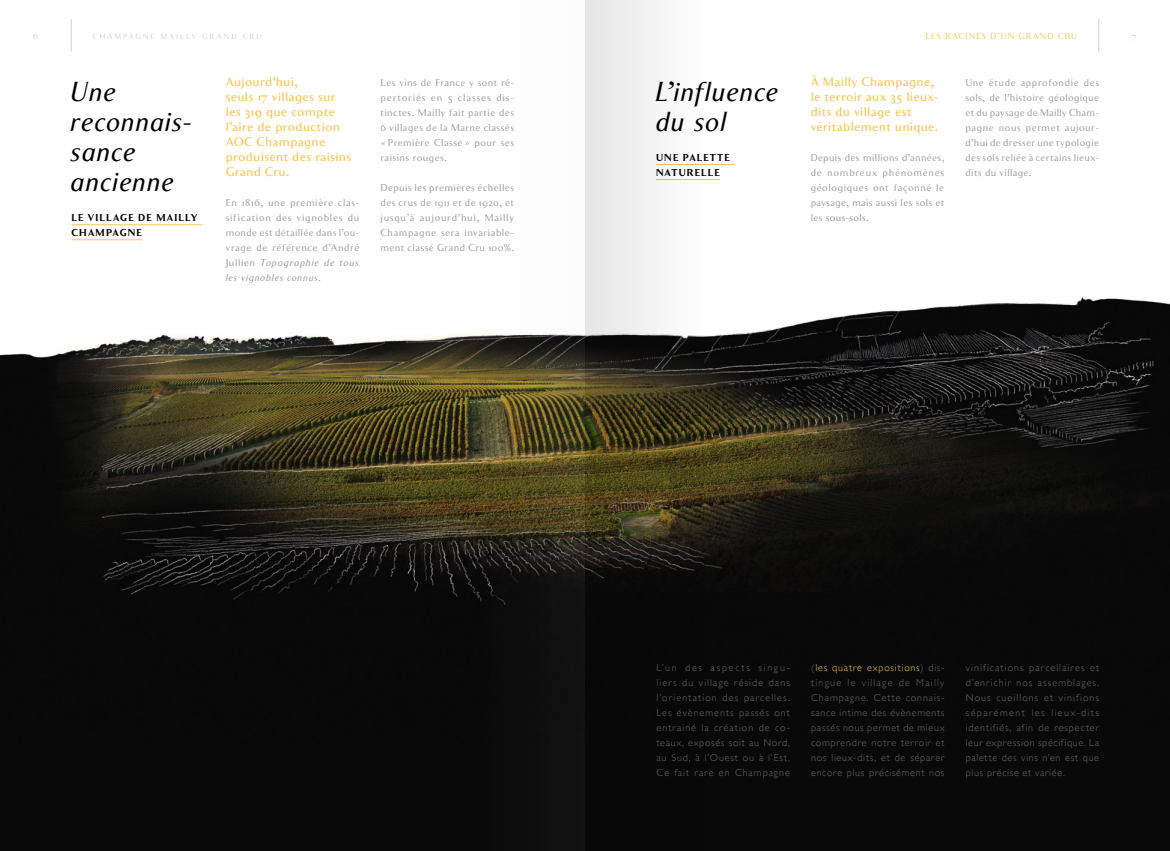
<style>
.page{position:relative;width:1170px;height:851px;background:#fff}
.page>*{position:absolute;margin:0;border:0;box-sizing:border-box;transform-origin:0 0}
.t1{font:italic 27.5px/30px "Clarice";letter-spacing:.015em;color:#000}
.t2{font:500 12.5px/15px "Clarice";letter-spacing:.02em;color:#fdc652}
.t3{font:10px/15px "Clarice";letter-spacing:.04em;color:#9d9d9c;text-align:justify}
.t4{font:300 10px/15px "Gill Sans";letter-spacing:.075em;color:#6b6b6a;text-align:justify}
.t5{font:700 10px/15px "Clarice";letter-spacing:.12em;color:#000}
.t6{font:8.75px "Clarice";letter-spacing:.115em;color:#fdc652}
.t7{font:8.75px "Clarice";color:#d0d0d0}
.t8{font:7.5px "Clarice";letter-spacing:.265em;color:#d0d0d0}
.s1{font-style:italic}
.s2{color:#fdc652}
</style>
<div class="page">
<hr style="left:1098px;top:19px;width:1px;height:33px;background:#d0d0d0">
<hr style="left:71px;top:19px;width:1px;height:33px;background:#d0d0d0">
<div style="left:0;top:744px;width:1169px;height:106px;background:#090909"></div>
<img style="left:0;top:296px;width:1169px;height:448px">
<hr style="left:71px;top:224px;width:131px;height:1px;background:#fdc652">
<hr style="left:71px;top:239px;width:71px;height:1px;background:#fdc652">
<hr style="left:656px;top:164px;width:78px;height:1px;background:#fdc652">
<hr style="left:656px;top:179px;width:63px;height:1px;background:#fdc652">
<svg style="left:585px;top:0;width:132px;height:850px"></svg>
<svg style="left:452px;top:296px;width:133px;height:554px;background:#393527"></svg>
<p class="t7" style="left:33px;top:31px;width:6px">6</p>
<p class="t8" style="left:93px;top:32px;width:170px">CHAMPAGNE MAILLY GRAND CRU</p>
<p class="t7" style="left:1131px;top:31px;width:6px">7</p>
<p class="t6" style="left:925px;top:31px;width:153px">LES RACINES D’UN GRAND CRU</p>
<p class="t2" style="left:810px;top:74px;width:129px">À Mailly Champagne, le terroir aux 35 lieux&shy;dits du village est véritablement unique.</p>
<p class="t3" style="left:810px;top:150px;width:135px">Depuis des millions d’années, de nombreux phénomènes géologiques ont façonné le paysage, mais aussi les sols et les sous-sols.</p>
<p class="t2" style="left:226px;top:74px;width:127px">Aujourd’hui,<br>seuls 17 villages sur les 319 que compte l’aire de production<br>AOC Champagne produisent des raisins<br>Grand Cru.</p>
<p class="t3" style="left:226px;top:195px;width:135px">En 1816, une première clas&shy;sification des vignobles du monde est détaillée dans l’ou&shy;vrage de référence d’André Jullien <span class="s1">Topographie de tous les vignobles connus</span>.</p>
<p class="t3" style="left:380px;top:75px;width:135px">Les vins de France y sont ré&shy;pertoriés en 5 classes dis&shy;tinctes. Mailly fait partie des 6 villages de la Marne classés « Première Classe » pour ses raisins rouges.</p>
<p class="t3" style="left:380px;top:180px;width:135px">Depuis les premières échelles des crus de 1911 et de 1920, et jusqu’à aujourd’hui, Mailly Champagne sera invariable&shy;ment classé Grand Cru 100%.</p>
<h1 class="t1" style="left:655px;top:77px;width:125px">L’influence du sol</h1>
<p class="t3" style="left:965px;top:75px;width:135px;text-align:left">Une étude approfondie des sols, de l’histoire géologique et du paysage de Mailly Cham&shy;pagne nous permet aujour&shy;d’hui de dresser une typologie des sols reliée à certains lieux&shy;dits du village.</p>
<h1 class="t1" style="left:71px;top:76px;width:123px">Une reconnais&shy;sance ancienne</h1>
<p class="t5" style="left:656px;top:150px;width:75px">UNE PALETTE<br>NATURELLE</p>
<p class="t5" style="left:71px;top:210px;width:127px">LE VILLAGE DE MAILLY<br>CHAMPAGNE</p>
<p class="t4" style="left:656px;top:660px;width:135px">L’un des aspects singu&shy;liers du village réside dans l’orientation des parcelles.<br>Les évènements passés ont entrainé la création de co&shy;teaux, exposés soit au Nord, au Sud, à l’Ouest ou à l’Est.<br>Ce fait rare en Champagne</p>
<p class="t4" style="left:811px;top:660px;width:135px">(<span class="s2">les quatre expositions</span>) dis&shy;tingue le village de Mailly Champagne. Cette connais&shy;sance intime des évènements passés nous permet de mieux comprendre notre terroir et nos lieux-dits, et de séparer encore plus précisément nos</p>
<p class="t4" style="left:965px;top:660px;width:135px">vinifications parcellaires et d’enrichir nos assemblages.<br>Nous cueillons et vinifions séparément les lieux-dits identifiés, afin de respecter leur expression spécifique. La palette des vins n’en est que plus précise et variée.</p>
</div>
